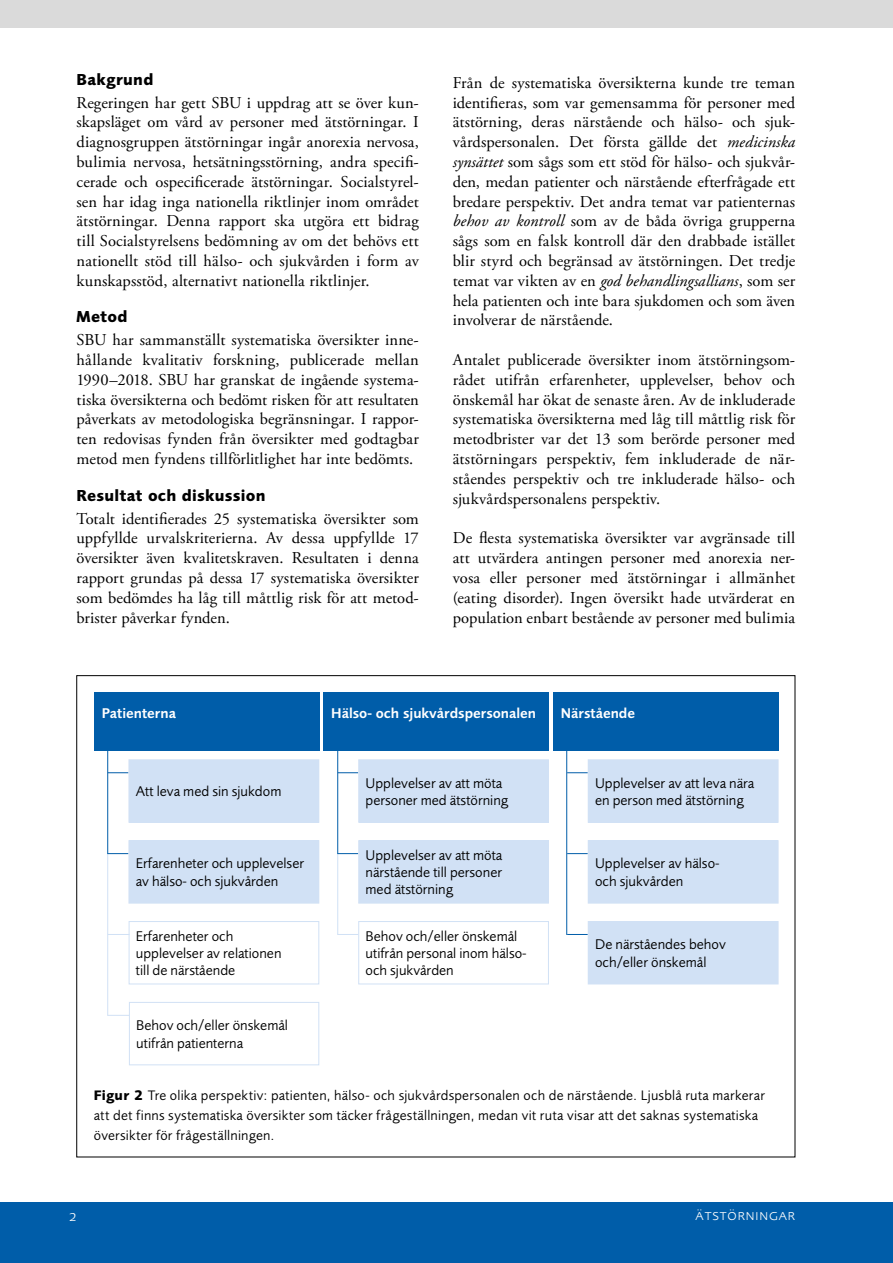
<style>
.page{position:relative;width:893px;height:1263px;background:#fff}
.page>*{position:absolute;margin:0;border:0;box-sizing:border-box;transform-origin:0 0}
.t1{font:16.5px/19.8px "Adobe Garamond Pro";letter-spacing:.005em;color:#000;text-align:justify}
.t2{font:300 15.45px "Foundry Sans Expert";letter-spacing:.03em;color:#fff}
.t3{font:14.55px/17.4px "Foundry Sans";color:#000}
.t4{font:600 14.55px "Foundry Sans";color:#fff}
.t5{font:14.25px/19.8px "Foundry Sans";letter-spacing:.02em;color:#000}
.s1{font-family:"Foundry Sans";font-weight:700}
.s2{font-style:italic}
.s3{font-weight:700}
</style>
<div class="page">
<div style="left:0;top:0;width:893px;height:28px;background:#dadada"></div>
<div style="left:0;top:1202px;width:893px;height:61px;background:#005da9"></div>
<hr style="left:107px;top:854px;width:1px;height:162px;background:#d1e1f5">
<hr style="left:107px;top:740px;width:1px;height:114px;background:#005da9">
<hr style="left:337px;top:854px;width:1px;height:81px;background:#d1e1f5">
<hr style="left:566px;top:751px;width:1px;height:184px;background:#005da9">
<svg style="left:108px;top:1015px;width:21px;height:1px"></svg>
<svg style="left:108px;top:934px;width:21px;height:1px"></svg>
<svg style="left:338px;top:934px;width:20px;height:1px"></svg>
<svg style="left:567px;top:934px;width:21px;height:1px"></svg>
<svg style="left:338px;top:853px;width:20px;height:1px"></svg>
<svg style="left:567px;top:853px;width:21px;height:1px"></svg>
<svg style="left:108px;top:853px;width:20px;height:1px"></svg>
<svg style="left:108px;top:772px;width:20px;height:1px"></svg>
<svg style="left:338px;top:772px;width:20px;height:1px"></svg>
<svg style="left:567px;top:772px;width:21px;height:1px"></svg>
<div style="left:94px;top:693px;width:225px;height:58px;background:#005da9"></div>
<div style="left:324px;top:693px;width:225px;height:58px;background:#005da9"></div>
<div style="left:553px;top:693px;width:225px;height:58px;background:#005da9"></div>
<div style="left:129px;top:760px;width:190px;height:62px;background:#d1e1f5"></div>
<div style="left:128px;top:759px;width:191px;height:64px;border:1px solid #d1e1f5"></div>
<div style="left:359px;top:760px;width:189px;height:62px;background:#d1e1f5"></div>
<div style="left:358px;top:759px;width:191px;height:64px;border:1px solid #d1e1f5"></div>
<div style="left:588px;top:760px;width:190px;height:62px;background:#d1e1f5"></div>
<div style="left:588px;top:759px;width:190px;height:64px;border:1px solid #d1e1f5"></div>
<div style="left:129px;top:841px;width:190px;height:62px;background:#d1e1f5"></div>
<div style="left:128px;top:840px;width:191px;height:63px;border:1px solid #d1e1f5"></div>
<div style="left:129px;top:921px;width:190px;height:63px;border:1px solid #d1e1f5"></div>
<div style="left:358px;top:921px;width:191px;height:63px;border:1px solid #d1e1f5"></div>
<div style="left:588px;top:921px;width:190px;height:63px;background:#d1e1f5"></div>
<div style="left:359px;top:841px;width:189px;height:62px;background:#d1e1f5"></div>
<div style="left:358px;top:840px;width:191px;height:63px;border:1px solid #d1e1f5"></div>
<div style="left:588px;top:841px;width:190px;height:62px;background:#d1e1f5"></div>
<div style="left:588px;top:840px;width:190px;height:63px;border:1px solid #d1e1f5"></div>
<div style="left:129px;top:1002px;width:190px;height:63px;border:1px solid #d1e1f5"></div>
<hr style="left:337px;top:740px;width:1px;height:114px;background:#005da9">
<p class="t1" style="left:77px;top:69px;width:344px;line-height:22.8px"><span class="s1">Bakgrund<br></span>Regeringen har gett SBU i uppdrag att se över kun-</p>
<p class="t1" style="left:77px;top:113px;width:344px">skapsläget om vård av personer med ätstörningar. I diagnosgruppen ätstörningar ingår anorexia nervosa, bulimia nervosa, hetsätningsstörning, andra specifi&shy;cerade och ospecificerade ätstörningar. Socialstyrel&shy;sen har idag inga nationella riktlinjer inom området ätstörningar. Denna rapport ska utgöra ett bidrag till Socialstyrelsens bedömning av om det behövs ett nationellt stöd till hälso- och sjukvården i form av kunskapsstöd, alternativt nationella riktlinjer.</p>
<p class="t1" style="left:77px;top:306px;width:344px;line-height:22.8px"><span class="s1">Metod<br></span>SBU har sammanställt systematiska översikter inne-</p>
<p class="t1" style="left:77px;top:350px;width:344px">hållande kvalitativ forskning, publicerade mellan 1990–2018. SBU har granskat de ingående systema&shy;tiska översikterna och bedömt risken för att resultaten påverkats av metodologiska begränsningar. I rappor&shy;ten redovisas fynden från översikter med godtagbar metod men fyndens tillförlitlighet har inte bedömts.</p>
<p class="t1" style="left:77px;top:485px;width:344px;line-height:22.8px"><span class="s1">Resultat och diskussion<br></span>Totalt identifierades 25 systematiska översikter som</p>
<p class="t1" style="left:77px;top:529px;width:344px">uppfyllde urvalskriterierna. Av dessa uppfyllde 17 översikter även kvalitetskraven. Resultaten i denna rapport grundas på dessa 17 systematiska översikter som bedömdes ha låg till måttlig risk för att metod&shy;brister påverkar fynden.</p>
<p class="t1" style="left:453px;top:73px;width:344px">Från de systematiska översikterna kunde tre teman identifieras, som var gemensamma för personer med ätstörning, deras närstående och hälso- och sjuk&shy;vårdspersonalen. Det första gällde det <span class="s2">medicinska synsättet</span> som sågs som ett stöd för hälso- och sjukvår&shy;den, medan patienter och närstående efterfrågade ett bredare perspektiv. Det andra temat var patienternas <span class="s2">behov av kontroll</span> som av de båda övriga grupperna sågs som en falsk kontroll där den drabbade istället blir styrd och begränsad av ätstörningen. Det tredje temat var vikten av en <span class="s2">god behandlingsallians</span>, som ser hela patienten och inte bara sjukdomen och som även involverar de närstående.</p>
<p class="t1" style="left:453px;top:350px;width:344px">Antalet publicerade översikter inom ätstörningsom&shy;rådet utifrån erfarenheter, upplevelser, behov och önskemål har ökat de senaste åren. Av de inkluderade systematiska översikterna med låg till måttlig risk för metodbrister var det 13 som berörde personer med ätstörningars perspektiv, fem inkluderade de när&shy;ståendes perspektiv och tre inkluderade hälso- och sjukvårdspersonalens perspektiv.</p>
<p class="t1" style="left:453px;top:529px;width:344px">De flesta systematiska översikter var avgränsade till att utvärdera antingen personer med anorexia ner&shy;vosa eller personer med ätstörningar i allmänhet (eating disorder). Ingen översikt hade utvärderat en population enbart bestående av personer med bulimia</p>
<p class="t4" style="left:102px;top:704px;width:76px">Patienterna</p>
<p class="t4" style="left:331px;top:704px;width:206px">Hälso- och sjukvårds personalen</p>
<p class="t4" style="left:561px;top:704px;width:76px">Närstående</p>
<p class="t3" style="left:136px;top:783px;width:147px">Att leva med sin sjukdom</p>
<p class="t3" style="left:366px;top:774px;width:144px">Upplevelser av att möta personer med ätstörning</p>
<p class="t3" style="left:595px;top:774px;width:161px">Upplevelser av att leva nära en person med ätstörning</p>
<p class="t3" style="left:136px;top:855px;width:170px">Erfarenheter och upplevelser av hälso- och sjukvården</p>
<p class="t3" style="left:366px;top:846px;width:138px;text-align:justify">Upplevelser av att möta närstående till personer med ätstörning</p>
<p class="t3" style="left:595px;top:855px;width:126px">Upplevelser av hälso&shy;och sjukvården</p>
<p class="t3" style="left:136px;top:927px;width:147px">Erfarenheter och upplevelser av relationen till de närstående</p>
<p class="t3" style="left:366px;top:927px;width:163px">Behov och/eller önskemål utifrån personal inom hälso&shy;och sjukvården</p>
<p class="t3" style="left:595px;top:936px;width:132px">De närståendes behov och/eller önskemål</p>
<p class="t3" style="left:136px;top:1016px;width:153px">Behov och/eller önskemål utifrån patienterna</p>
<p class="t5" style="left:94px;top:1085px;width:673px"><span class="s3">Figur 2</span> Tre olika perspektiv: patienten, hälso- och sjukvårdspersonalen och de närstående. Ljusblå ruta markerar att det finns systematiska översikter som täcker frågeställningen, medan vit ruta visar att det saknas systematiska översikter för frågeställningen.</p>
<p class="t2" style="left:69px;top:1206px;width:9px">2</p>
<p class="t2" style="left:695px;top:1206px;width:101px">ätstörningar</p>
</div>
